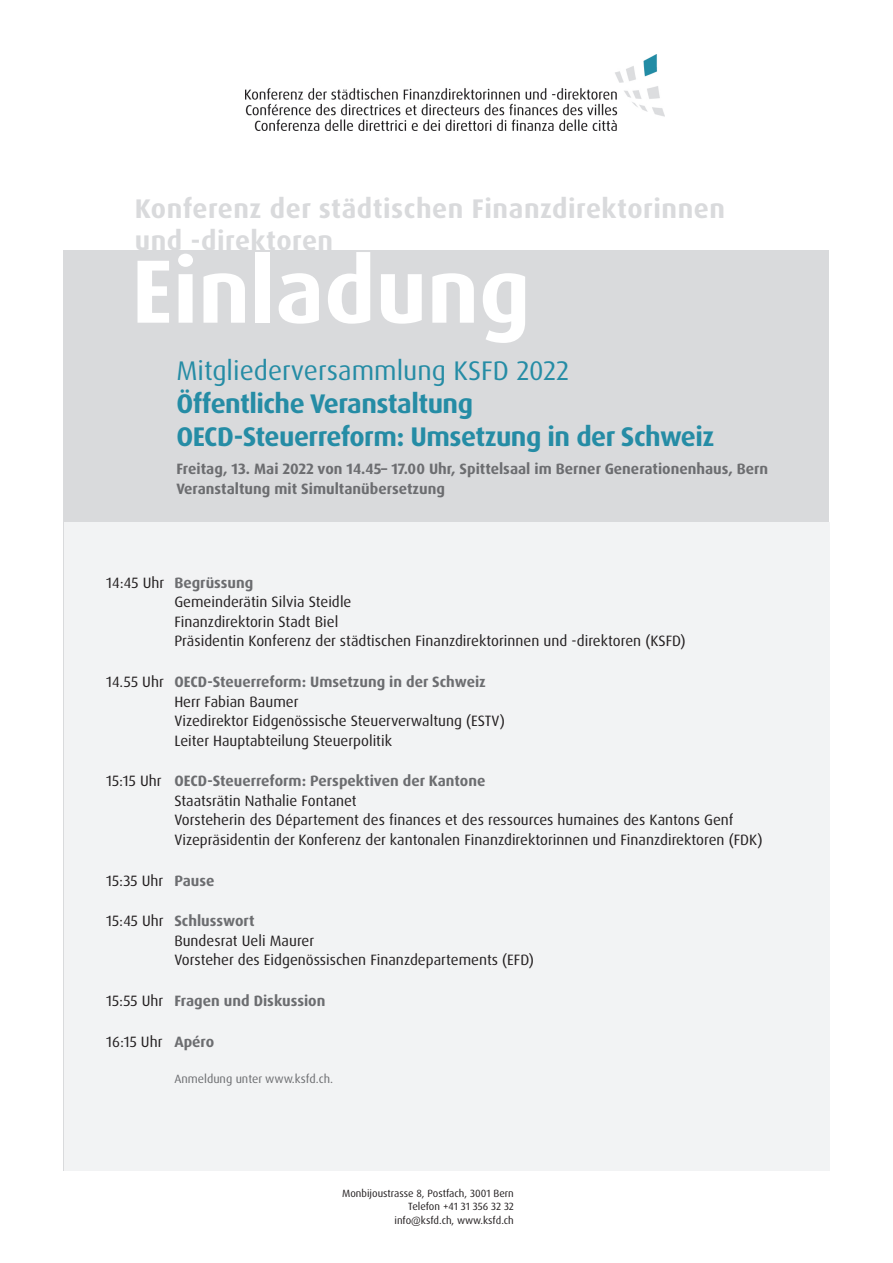
<style>
.page{position:relative;width:893px;height:1263px;background:#fff}
.page>*{position:absolute;margin:0;border:0;box-sizing:border-box;transform-origin:0 0}
.t1{font:700 90px "Dax OT";color:#fff}
.t2{font:700 27px/33px "Dax OT";letter-spacing:-.02em;color:#258ca5}
.t3{font:700 27px/32.4px "Dax OT";letter-spacing:.02em;color:#d9dadc}
.t4{font:27px "Dax OT";color:#258ca5}
.Absatzformat_1{font:15px/19.5px "Dax OT";color:#231f20}
.Absatzformat_1-2{font:700 15px/19.5px "Dax OT";color:#6c6d70}
.Absatzformat_1-3{font:12px "Dax OT";color:#6c6d70}
.t5{font:10.5px "Dax OT";color:#231f20}
.s1{font-weight:400;color:#231f20}
.s2{font-weight:700;color:#6c6d70}
</style>
<div class="page">
<img style="left:246px;top:54px;width:418px;height:77px">
<div style="left:64px;top:250px;width:765px;height:920px;background:#d9dadc"></div>
<div style="left:64px;top:522px;width:766px;height:648px;background:#f2f3f4"></div>
<p class="t3" style="left:135px;top:193px;width:592px">Konferenz der städtischen Finanzdirektorinnen und -direktoren</p>
<p class="t1" style="left:132px;top:234px;width:400px">Einladung</p>
<p class="t4" style="left:176px;top:354px;width:394px">Mitgliederversammlung KSFD 2022</p>
<p class="t2" style="left:176px;top:388px;width:540px">Öffentliche Veranstaltung<br>OECD-Steuerreform: Umsetzung in der Schweiz</p>
<p class="Absatzformat_1-2" style="left:176px;top:459px;width:593px">Freitag, 13. Mai 2022 von 14.45– 17.00 Uhr, Spittelsaal im Berner Generationenhaus, Bern<br>Veranstaltung mit Simultanübersetzung</p>
<p class="Absatzformat_1-2" style="left:106px;top:573px;width:148px"><span class="s1">14:45 Uhr</span> Begrüssung</p>
<p class="Absatzformat_1" style="left:174px;top:592px;width:513px">Gemeinderätin Silvia Steidle<br>Finanzdirektorin Stadt Biel<br>Präsidentin Konferenz der städtischen Finanzdirektorinnen und -direktoren (KSFD)</p>
<p class="Absatzformat_1-2" style="left:106px;top:672px;width:381px"><span class="s1">14.55 Uhr</span> OECD-Steuerreform: Umsetzung in der Schweiz</p>
<p class="Absatzformat_1" style="left:174px;top:692px;width:332px">Herr Fabian Baumer<br>Vizedirektor Eidgenössische Steuerverwaltung (ESTV)<br>Leiter Hauptabteilung Steuerpolitik</p>
<p class="Absatzformat_1-2" style="left:106px;top:771px;width:381px"><span class="s1">15:15 Uhr</span> OECD-Steuerreform: Perspektiven der Kantone</p>
<p class="Absatzformat_1" style="left:174px;top:791px;width:590px">Staatsrätin Nathalie Fontanet<br>Vorsteherin des Département des finances et des ressources humaines des Kantons Genf<br>Vizepräsidentin der Konferenz der kantonalen Finanzdirektorinnen und Finanzdirektoren (FDK)</p>
<p class="Absatzformat_1" style="left:106px;top:871px;width:110px">15:35 Uhr <span class="s2">Pause</span></p>
<p class="Absatzformat_1-2" style="left:106px;top:912px;width:150px"><span class="s1">15:45 Uhr</span> Schlusswort</p>
<p class="Absatzformat_1" style="left:174px;top:931px;width:361px">Bundesrat Ueli Maurer<br>Vorsteher des Eidgenössischen Finanzdepartements (EFD)</p>
<p class="Absatzformat_1-2" style="left:106px;top:991px;width:221px"><span class="s1">15:55 Uhr</span> Fragen und Diskussion</p>
<p class="Absatzformat_1" style="left:106px;top:1032px;width:109px">16:15 Uhr <span class="s2">Apéro</span></p>
<p class="Absatzformat_1-3" style="left:174px;top:1071px;width:160px">Anmeldung unter www.ksfd.ch.</p>
<p class="t5" style="left:342px;top:1186px;width:173px">Monbijoustrasse 8, Postfach, 3001 Bern</p>
<p class="t5" style="left:408px;top:1200px;width:107px">Telefon +41 31 356 32 32</p>
<p class="t5" style="left:395px;top:1213px;width:121px">info@ksfd.ch, www.ksfd.ch</p>
</div>
